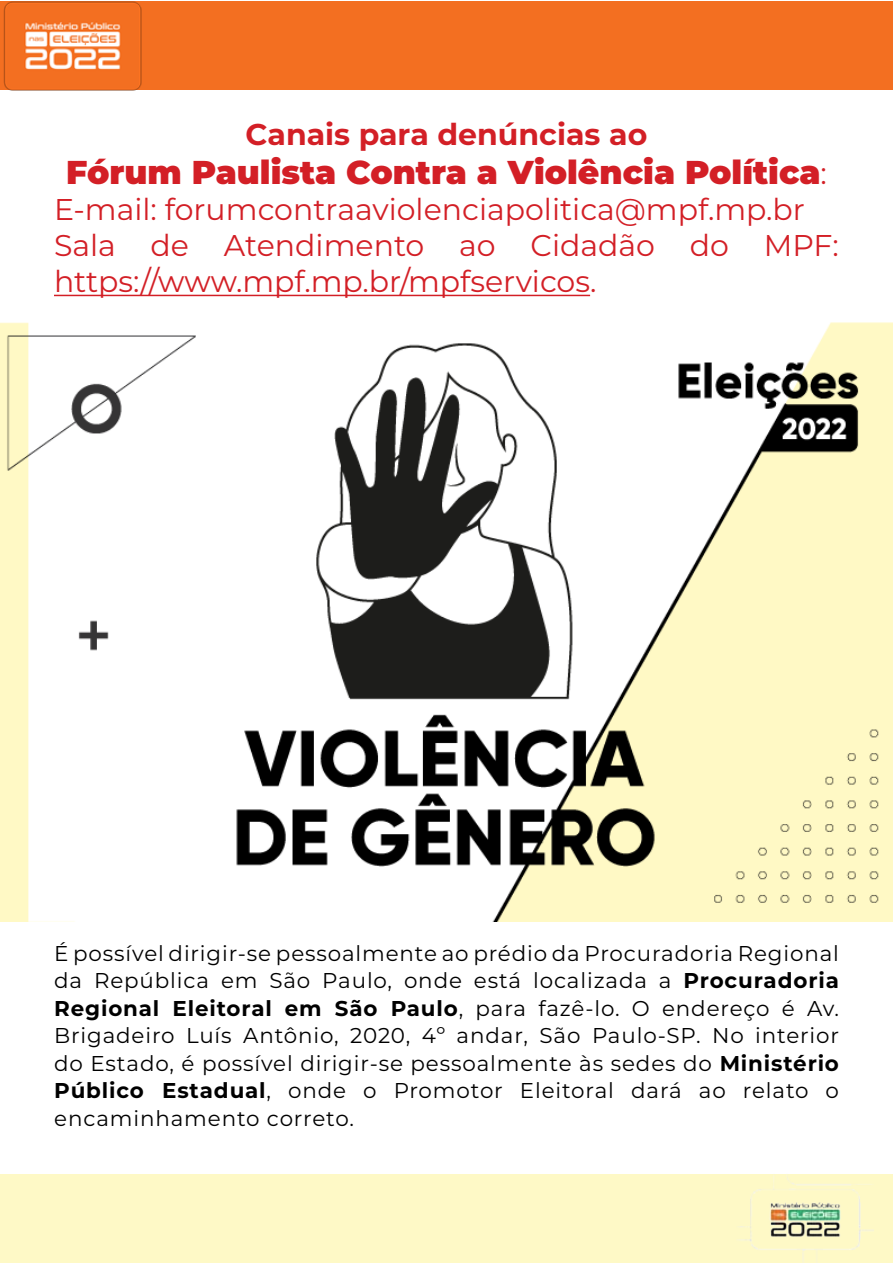
<style>
.page{position:relative;width:893px;height:1263px;background:#fff}
.page>*{position:absolute;margin:0;border:0;box-sizing:border-box;transform-origin:0 0}
.t1{font:900 33px "Montserrat";color:#d31f26}
.t2{font:30px/36px "Montserrat";color:#d31f26}
.t3{font:700 30px "Montserrat";color:#d31f26}
.t4{font:21.45px/27.6px "Montserrat";letter-spacing:.04em;color:#000;text-align:justify}
.s1{font-weight:400;font-size:30px}
.s2{font-weight:700}
</style>
<div class="page">
<div style="left:0;top:1px;width:893px;height:89px;background:#f36f21"></div>
<div style="left:0;top:1173px;width:893px;height:89px;background:#fef9c6"></div>
<img style="left:3px;top:1px;width:139px;height:90px">
<img style="left:737px;top:1173px;width:137px;height:90px">
<hr style="left:54px;top:295px;width:536px;height:1px;background:#d31f26">
<img style="left:0;top:322px;width:893px;height:599px">
<h2 class="t3" style="left:246px;top:113px;width:403px">Canais para denúncias ao</h2>
<h1 class="t1" style="left:66px;top:148px;width:762px">Fórum Paulista Contra a Violência Política<span class="s1">:</span></h1>
<h2 class="t2" style="left:54px;top:191px;width:786px">E-mail: forumcontraaviolenciapolitica@mpf.mp.br<br>Sala de Atendimento ao Cidadão do MPF: https://www.mpf.mp.br/mpfservicos.</h2>
<p class="t4" style="left:54px;top:938px;width:786px">É possível dirigir-se pessoalmente ao prédio da Procuradoria Regional da República em São Paulo, onde está localizada a <span class="s2">Procuradoria Regional Eleitoral em São Paulo</span>, para fazê-lo. O endereço é Av.<br>Brigadeiro Luís Antônio, 2020, 4º andar, São Paulo-SP. No interior do Estado, é possível dirigir-se pessoalmente às sedes do <span class="s2">Ministério Público Estadual</span>, onde o Promotor Eleitoral dará ao relato o encaminhamento correto.</p>
</div>
